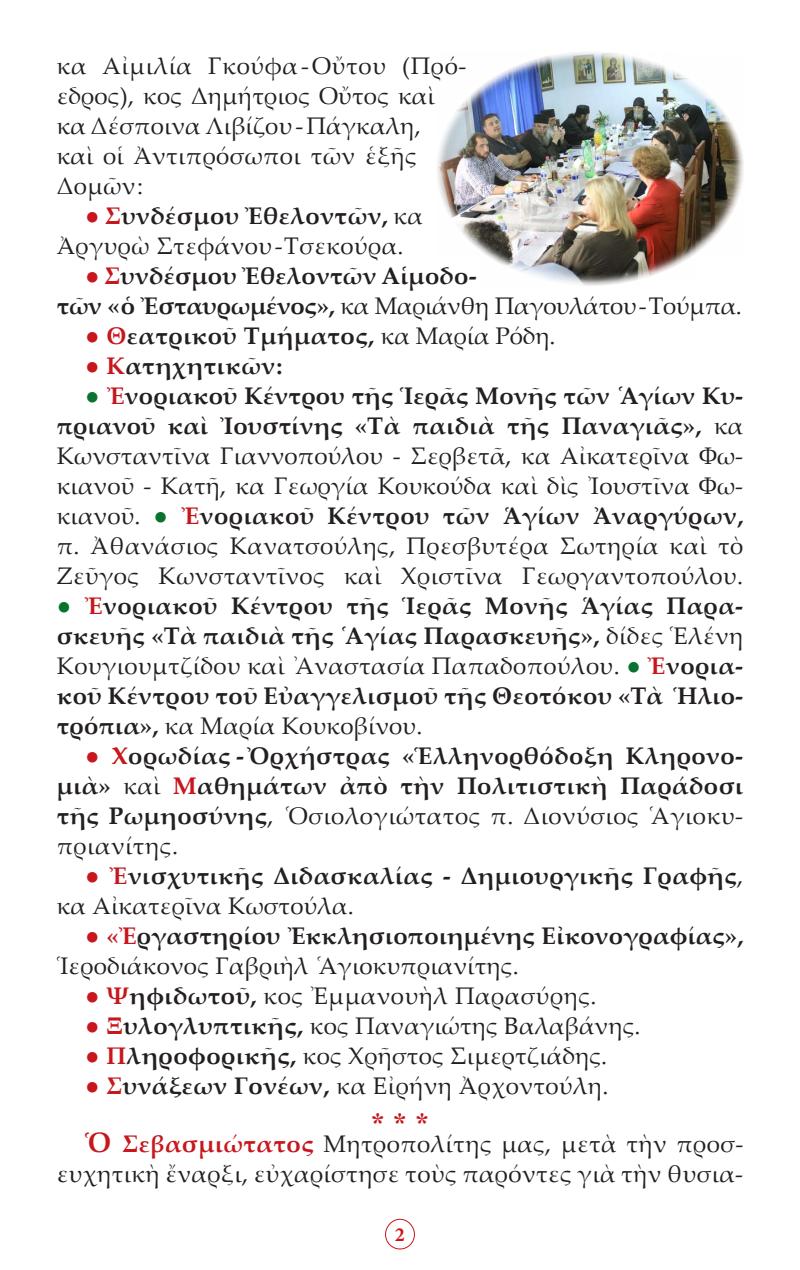
<style>
.page{position:relative;width:800px;height:1270px;background:#fff}
.page>*{position:absolute;margin:0;border:0;box-sizing:border-box;transform-origin:0 0}
.t1{font:28px "CTOS New Times Bold Test 1";color:#c7161c}
.t2{font:24px/30px "Palatino Linotype";letter-spacing:.02em;color:#231f20}
.t3{font:700 24px/30px "Palatino Linotype";letter-spacing:.02em;color:#231f20;text-align:justify}
.t4{font:24px "Palatino Linotype";letter-spacing:-.01em;color:#231f20}
.t5{font:700 20px "Minion Pro";color:#c7161c}
.s1{font-weight:400;color:#c7161c}
.s2{color:#c7161c}
.s3{font-weight:400}
.s4{font-weight:700}
.s5{font-style:italic;color:#0a722f}
.s6{font-weight:700;color:#c7161c}
.s7{font-weight:400;font-style:italic;color:#0a722f}
.s8{font-weight:700;font-size:28px;color:#c7161c}
</style>
<div class="page">
<div style="left:385px;top:1219px;width:30px;height:30px;border:1px solid #c7161c;border-radius:50%"></div>
<img style="left:437px;top:52px;width:306px;height:233px">
<p class="t2" style="left:57px;top:50px;width:411px">κα Αἰμιλία Γκούφα-Οὔτου (Πρό&shy;εδρος), κος Δημήτριος Οὔτος καὶ κα Δέσποινα Λιβίζου - Πάγκαλη,</p>
<p class="t2" style="left:57px;top:140px;width:361px">καὶ οἱ Ἀντιπρόσωποι τῶν ἑξῆς<br>Δομῶν:</p>
<p class="t3" style="left:85px;top:200px;width:339px"><span class="s1">●</span> <span class="s2">Σ</span>υνδέσμου Ἐθελοντῶν, <span class="s3">κα</span></p>
<p class="t2" style="left:57px;top:230px;width:348px">Ἀργυρὼ Στεφάνου-Τσεκούρα.</p>
<p class="t3" style="left:85px;top:260px;width:393px"><span class="s1">●</span> <span class="s2">Σ</span>υνδέσμου Ἐθελοντῶν Αἱμοδο-</p>
<p class="t4" style="left:57px;top:289px;width:687px"><span class="s4">τῶν «ὁ Ἐσταυρωμένος»,</span> κα Μαριάνθη Παγουλάτου-Τούμπα.</p>
<p class="t3" style="left:85px;top:320px;width:472px"><span class="s1">●</span> <span class="s2">Θ</span>εατρικοῦ Τμήματος, <span class="s3">κα Μαρία Ρόδη.</span></p>
<p class="t3" style="left:85px;top:350px;width:199px"><span class="s1">●</span> <span class="s2">Κ</span>ατηχητικῶν:</p>
<p class="t2" style="left:57px;top:380px;width:688px;text-align:justify;text-indent:28px"><span class="s5">●</span> <span class="s6">Ἐ</span><span class="s4">νοριακοῦ Κέντρου τῆς Ἱερᾶς Μονῆς τῶν ῾Αγίων Κυ&shy;πριανοῦ καὶ Ἰουστίνης «Τὰ παιδιὰ τῆς Παναγιᾶς»,</span> κα Κωνσταντῖνα Γιαννοπούλου - Σερβετᾶ, κα Αἰκατερῖνα Φω&shy;κιανοῦ - Κατῆ, κα Γεωργία Κουκούδα καὶ δὶς Ἰουστῖνα Φω&shy;κιανοῦ. <span class="s5">●</span> <span class="s6">Ἐ</span><span class="s4">νοριακοῦ Κέντρου τῶν Ἁγίων Ἀναργύρων, </span>π. Ἀθανάσιος Κανατσούλης, Πρεσβυτέρα Σωτηρία καὶ τὸ Ζεῦγος Κωνσταντῖνος καὶ Χριστῖνα Γεωργαντοπούλου.</p>
<p class="t3" style="left:57px;top:590px;width:688px"><span class="s7">●</span> <span class="s2">Ἐ</span>νοριακοῦ Κέντρου τῆς Ἱερᾶς Μονῆς Ἁγίας Παρα&shy;σκευῆς «Τὰ παιδιὰ τῆς ῾Αγίας Παρασκευῆς», <span class="s3">δίδες Ἑλένη Κουγιουμτζίδου καὶ ᾿Αναστασία Παπαδοπούλου.</span> <span class="s7">●</span> <span class="s2">Ἐ</span>νορια&shy;κοῦ Κέντρου τοῦ Εὐαγγελισμοῦ τῆς Θεοτόκου «Τὰ Ἡλιο&shy;τρόπια», <span class="s3">κα Μαρία Κουκοβίνου.</span></p>
<p class="t3" style="left:57px;top:740px;width:688px;text-indent:28px"><span class="s1">●</span> <span class="s2">Χ</span>ορωδίας -Ὀρχήστρας «Ἑλληνορθόδοξη Κληρονο&shy;μιὰ» <span class="s3">καὶ</span> <span class="s2">Μ</span>αθημάτων ἀπὸ τὴν Πολιτιστικὴ Παράδοσι τῆς Ρωμηοσύνης<span class="s3">, ῾Οσιολογιώτατος π. Διονύσιος ῾Αγιοκυ&shy;πριανίτης.</span></p>
<p class="t3" style="left:57px;top:860px;width:688px;text-indent:28px"><span class="s1">●</span> <span class="s2">Ἐ</span>νισχυτικῆς Διδασκαλίας - Δημιουργικῆς Γραφῆς<span class="s3">, κα Αἰκατερῖνα Κωστούλα.</span></p>
<p class="t3" style="left:57px;top:920px;width:688px;text-indent:28px"><span class="s1">●</span> <span class="s2">«Ἐ</span>ργαστηρίου Ἐκκλησιοποιημένης Εἰκονογραφίας»,<br><span class="s3">Ἱεροδιάκονος Γαβριὴλ ῾Αγιοκυπριανίτης.</span></p>
<p class="t2" style="left:85px;top:980px;width:513px"><span class="s2">●</span> <span class="s6">Ψ</span><span class="s4">ηφιδωτοῦ,</span> κος Ἐμμανουὴλ Παρασύρης.</p>
<p class="t2" style="left:85px;top:1010px;width:557px"><span class="s2">●</span> <span class="s6">Ξ</span><span class="s4">υλογλυπτικῆς,</span> κος Παναγιώτης Βαλαβάνης.</p>
<p class="t2" style="left:85px;top:1040px;width:524px"><span class="s2">●</span> <span class="s6">Π</span><span class="s4">ληροφορικῆς,</span> κος Χρῆστος Σιμερτζιάδης.</p>
<p class="t2" style="left:85px;top:1070px;width:525px"><span class="s2">●</span> <span class="s6">Σ</span><span class="s4">υνάξεων Γονέων,</span> κα Εἰρήνη Ἀρχοντούλη.</p>
<p class="t1" style="left:371px;top:1107px;width:60px">* * *</p>
<p class="t2" style="left:57px;top:1128px;width:688px;text-align:right"><span class="s8">Ὁ</span> <span class="s6">Σεβασμιώτατος</span> Μητροπολίτης μας, μετὰ τὴν προσ&shy;ευχητικὴ ἔναρξι, εὐχαρίστησε τοὺς παρόντες γιὰ τὴν θυσια-</p>
<p class="t5" style="left:395px;top:1220px;width:11px">2</p>
</div>
